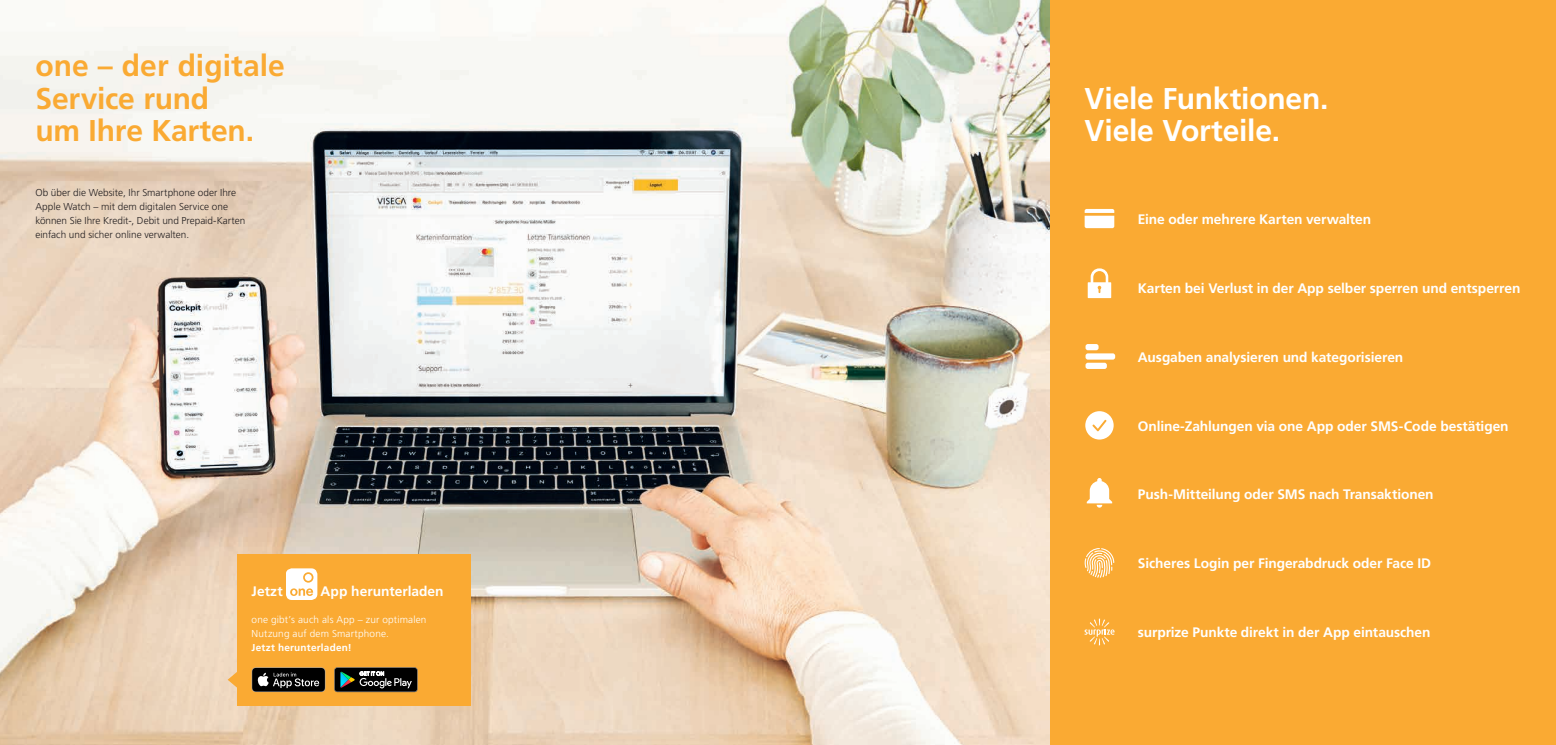
<style>
.page{position:relative;width:1556px;height:745px;background:#fff}
.page>*{position:absolute;margin:0;border:0;box-sizing:border-box;transform-origin:0 0}
.t1{font:700 30px/32.5px "Frutiger LT Std";color:#faaa33}
.t2{font:700 30px/32.5px "Frutiger LT Std";letter-spacing:-.005em;color:#fff}
.t3{font:700 13.75px "Frutiger LT Std";letter-spacing:-.005em;color:#fff}
.t4{font:300 10px/13.8px "Frutiger LT Std";color:#231f20}
.t5{font:300 10px/13.8px "Frutiger LT Std";letter-spacing:.02em;color:#fff}
.t6{font:700 10px "Frutiger LT Std";letter-spacing:.02em;color:#fff}
</style>
<div class="page">
<div style="left:1049px;top:0;width:507px;height:744px;background:#faaa33"></div>
<img style="left:0;top:0;width:1049px;height:744px">
<svg style="left:1086px;top:478px;width:26px;height:29px"></svg>
<svg style="left:1087px;top:268px;width:24px;height:30px"></svg>
<div style="left:1085px;top:344px;width:13px;height:6px;background:#fff;border-radius:2px"></div>
<div style="left:1085px;top:362px;width:22px;height:7px;background:#fff;border-radius:2px"></div>
<div style="left:1085px;top:353px;width:30px;height:6px;background:#fff;border-radius:2px"></div>
<svg style="left:1084px;top:548px;width:30px;height:29px"></svg>
<svg style="left:1084px;top:618px;width:30px;height:27px"></svg>
<svg style="left:1084px;top:209px;width:30px;height:19px"></svg>
<svg style="left:1085px;top:411px;width:28px;height:28px"></svg>
<div style="left:237px;top:554px;width:234px;height:151px;background:#faaa33"></div>
<svg style="left:334px;top:667px;width:83px;height:24px;background:#2c322f"></svg>
<svg style="left:252px;top:667px;width:73px;height:24px;background:#2d2c2a"></svg>
<svg style="left:286px;top:568px;width:31px;height:31px"></svg>
<svg style="left:228px;top:671px;width:9px;height:16px"></svg>
<h1 class="t1" style="left:35px;top:50px;width:251px">one – der digitale<br>Service rund<br>um Ihre Karten.</h1>
<p class="t4" style="left:35px;top:186px;width:211px">Ob über die Website, Ihr Smartphone oder Ihre Apple Watch – mit dem digitalen Service one können Sie Ihre Kredit-, Debit und Prepaid-Karten einfach und sicher online verwalten.</p>
<p class="t3" style="left:252px;top:582px;width:193px">Jetzt one App herunterladen</p>
<p class="t5" style="left:252px;top:612px;width:176px">one gibt’s auch als App – zur optimalen<br>Nutzung auf dem Smartphone.</p>
<p class="t6" style="left:252px;top:641px;width:102px">Jetzt herunterladen!</p>
<h1 class="t2" style="left:1084px;top:82px;width:245px">Viele Funktionen.<br>Viele Vorteile.</h1>
<p class="t3" style="left:1137px;top:211px;width:235px">Eine oder mehrere Karten verwalten</p>
<p class="t3" style="left:1138px;top:280px;width:384px">Karten bei Verlust in der App selber sperren und entsperren</p>
<p class="t3" style="left:1138px;top:348px;width:267px">Ausgaben analysieren und kategorisieren</p>
<p class="t3" style="left:1137px;top:417px;width:372px">Online-Zahlungen via one App oder SMS-Code bestätigen</p>
<p class="t3" style="left:1138px;top:486px;width:297px">Push-Mitteilung oder SMS nach Transaktionen</p>
<p class="t3" style="left:1138px;top:554px;width:295px">Sicheres Login per Fingerabdruck oder Face ID</p>
<p class="t3" style="left:1138px;top:624px;width:294px">surprize Punkte direkt in der App eintauschen</p>
</div>
